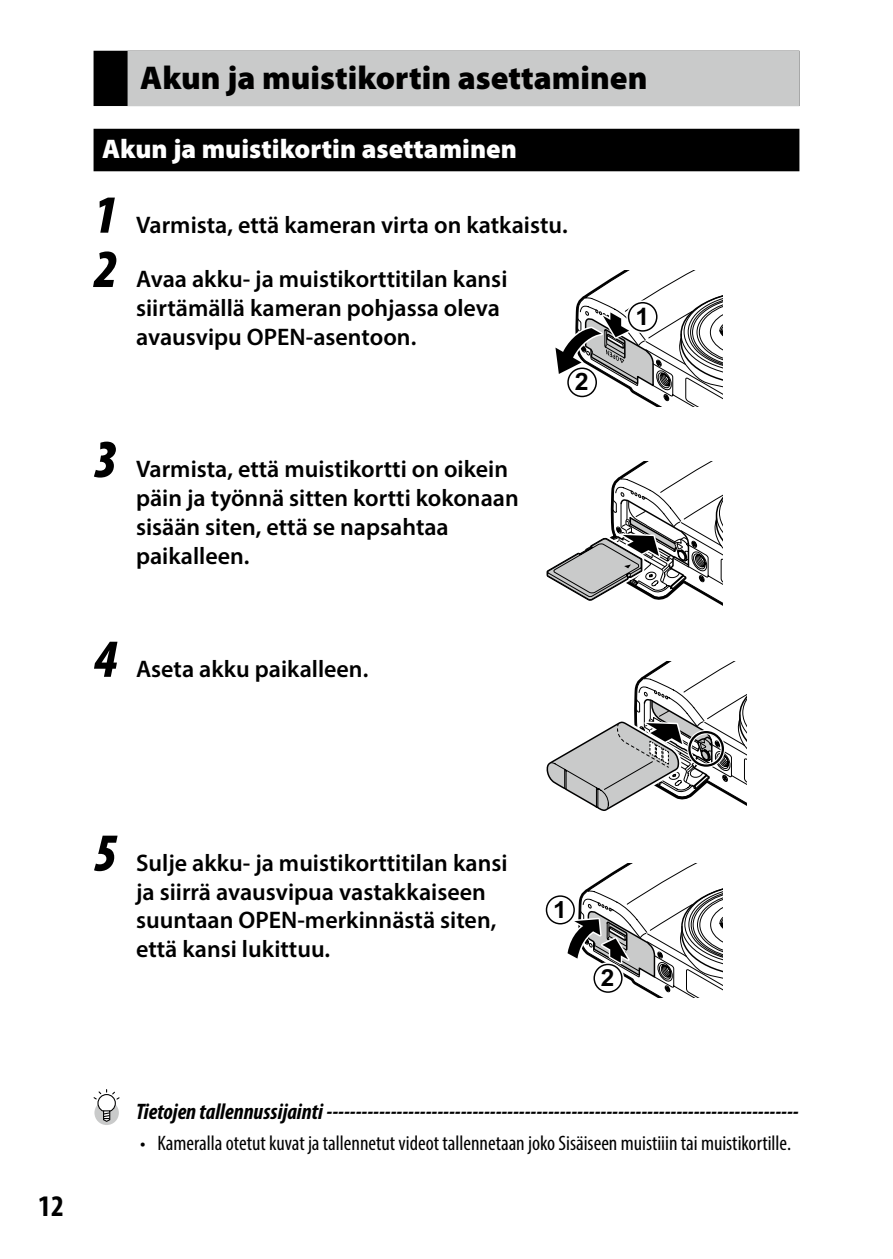
<style>
.page{position:relative;width:893px;height:1259px;background:#fff}
.page>*{position:absolute;margin:0;border:0;box-sizing:border-box;transform-origin:0 0}
.t1{font:italic 900 condensed 54px "Myriad Pro";color:#000}
.t2{font:900 33px "Myriad Pro";color:#000}
.t3{font:700 condensed 30px "Myriad Pro";color:#000}
.t4{font:900 27px "Myriad Pro";color:#fff}
.t5{font:600 24px/28.8px "Myriad Pro";color:#000}
.t6{font:700 24px "Arial";color:#000;scale:1.04 1}
.t7{font:700 23.4px "Arial";color:#000;scale:1.04 1}
.t8{font:italic 700 condensed 22.5px "Myriad Pro";color:#000}
.t9{font:condensed 21px "Myriad Pro";color:#000}
</style>
<div class="page">
<div style="left:94px;top:51px;width:705px;height:55px;background:#000"></div>
<div style="left:128px;top:51px;width:671px;height:55px;background:#c9caca"></div>
<div style="left:94px;top:129px;width:705px;height:42px;background:#000"></div>
<div style="left:94px;top:1100px;width:25px;height:25px;background:#c9caca;border-radius:50%"></div>
<div style="left:98px;top:1094px;width:17px;height:18px;background:#fff;border-radius:50%"></div>
<div style="left:97px;top:1094px;width:19px;height:18px;border:1px solid #000;border-radius:50%"></div>
<svg style="left:94px;top:1089px;width:26px;height:11px"></svg>
<svg style="left:102px;top:1109px;width:9px;height:13px"></svg>
<svg style="left:555px;top:270px;width:168px;height:136px"></svg>
<div style="left:626px;top:300px;width:33px;height:33px;border:4px solid #fff;border-radius:50%"></div>
<div style="left:629px;top:303px;width:28px;height:28px;background:#fff;border-radius:50%"></div>
<div style="left:628px;top:302px;width:29px;height:30px;border:2px solid #000;border-radius:50%"></div>
<div style="left:566px;top:366px;width:32px;height:33px;border:4px solid #fff;border-radius:50%"></div>
<div style="left:568px;top:368px;width:28px;height:28px;background:#fff;border-radius:50%"></div>
<div style="left:567px;top:367px;width:30px;height:30px;border:2px solid #000;border-radius:50%"></div>
<svg style="left:546px;top:462px;width:177px;height:144px"></svg>
<svg style="left:546px;top:661px;width:200px;height:150px"></svg>
<div style="left:544px;top:894px;width:32px;height:32px;border:4px solid #fff;border-radius:50%"></div>
<div style="left:546px;top:896px;width:28px;height:27px;background:#fff;border-radius:50%"></div>
<div style="left:546px;top:895px;width:29px;height:29px;border:1px solid #000;border-radius:50%"></div>
<svg style="left:564px;top:864px;width:159px;height:133px"></svg>
<h2 class="t2" style="left:140px;top:56px;width:509px">Akun ja muistikortin asettaminen</h2>
<p class="t4" style="left:102px;top:131px;width:416px">Akun ja muistikortin asettaminen</p>
<h1 class="t1" style="left:94px;top:180px;width:26px">1</h1>
<p class="t5" style="left:136px;top:210px;width:433px">Varmista, että kameran virta on katkaistu.</p>
<h1 class="t1" style="left:94px;top:234px;width:26px">2</h1>
<p class="t5" style="left:136px;top:264px;width:373px">Avaa akku- ja muistikorttitilan kansi siirtämällä kameran pohjassa oleva avausvipu OPEN-asentoon.</p>
<p class="t6" style="left:575px;top:365px;width:15px">2</p>
<h1 class="t1" style="left:94px;top:425px;width:26px">3</h1>
<p class="t5" style="left:136px;top:454px;width:384px">Varmista, että muistikortti on oikein päin ja työnnä sitten kortti kokonaan sisään siten, että se napsahtaa paikalleen.</p>
<h1 class="t1" style="left:94px;top:624px;width:26px">4</h1>
<p class="t5" style="left:136px;top:654px;width:234px">Aseta akku paikalleen.</p>
<p class="t6" style="left:635px;top:299px;width:15px">1</p>
<h1 class="t1" style="left:94px;top:818px;width:26px">5</h1>
<p class="t5" style="left:136px;top:847px;width:373px">Sulje akku- ja muistikorttitilan kansi ja siirrä avausvipua vastakkaiseen suuntaan OPEN-merkinnästä siten, että kansi lukittuu.</p>
<p class="t7" style="left:553px;top:893px;width:15px">1</p>
<p class="t7" style="left:601px;top:961px;width:15px">2</p>
<p class="t3" style="left:38px;top:1187px;width:27px">12</p>
<p class="t8" style="left:136px;top:1097px;width:664px">Tietojen tallennussijainti ---------------------------------------------------------------------------------</p>
<p class="t9" style="left:140px;top:1130px;width:652px">• Kameralla otetut kuvat ja tallennetut videot tallennetaan joko Sisäiseen muistiiin tai muistikortille.</p>
</div>
